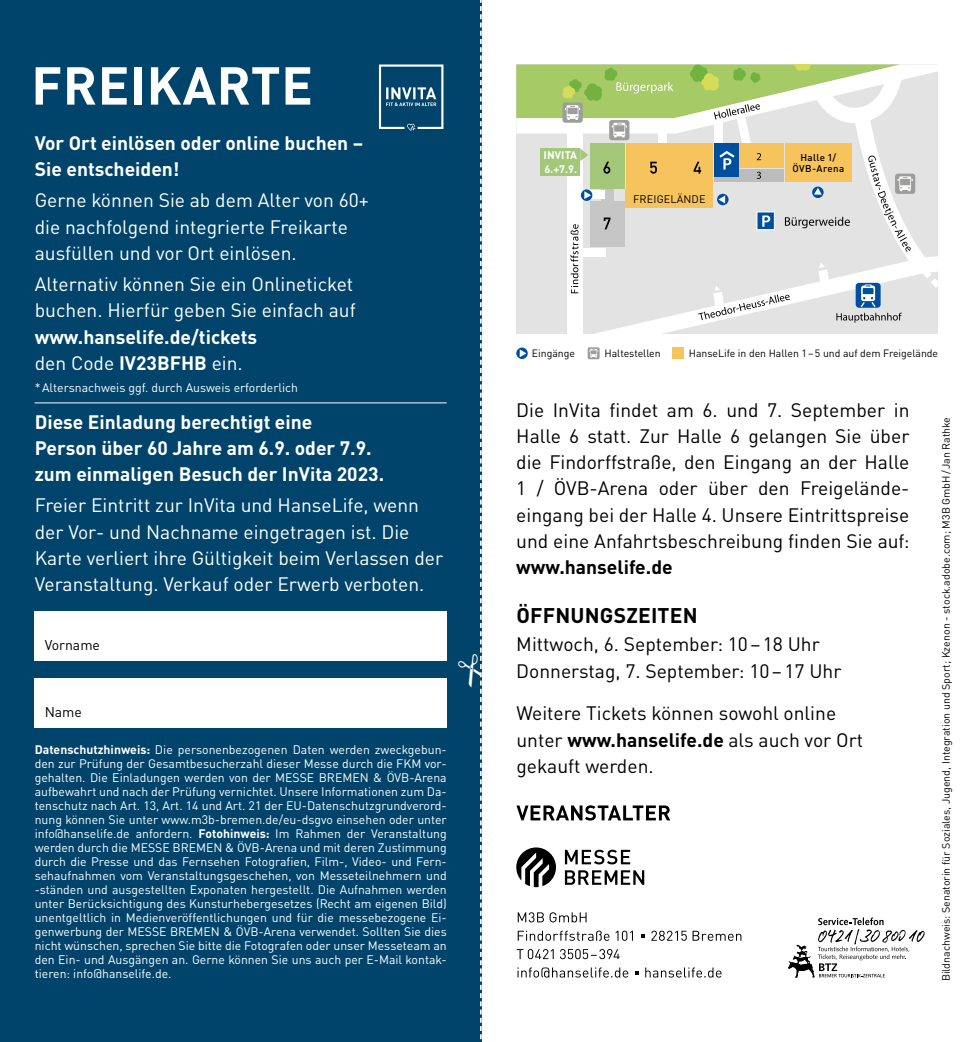
<style>
.page{position:relative;width:973px;height:1042px;background:#fff}
.page>*{position:absolute;margin:0;border:0;box-sizing:border-box;transform-origin:0 0}
.t1{font:700 52.5px "DINOT";letter-spacing:.01em;color:#fff}
.t2{font:700 21px "DINOT";letter-spacing:.01em;color:#000}
.t3{font:19.25px/26.2px "DINOT";color:#000}
.t4{font:19.25px/26.2px "DINOT";color:#fff}
.t5{font:700 19.25px/26.2px "DINOT";color:#fff}
.t6{font:700 19.25px "DINOT";color:#000}
.t7{font:14px "DINOT";color:#000}
.t8{font:12.25px/14px "DINOT";color:#fff;text-align:justify}
.t9{font:700 10.85px/14px "DINOT";letter-spacing:.01em;color:#fff}
.t10{font:10.85px "DINOT";letter-spacing:.01em;color:#000}
.t11{font:10.67px "DINOT";color:#000}
.t12{font:10.5px "DINOT";letter-spacing:-.005em;color:#000}
.t13{font:500 9.8px/10.8px "DINOT";letter-spacing:.03em;color:#000;text-align:center}
.s1{font-weight:400}
.s2{font-weight:700}
</style>
<div class="page">
<div style="left:0;top:0;width:481px;height:1042px;background:#00446b"></div>
<div style="left:35px;top:611px;width:411px;height:49px;background:#fff"></div>
<div style="left:35px;top:678px;width:411px;height:49px;background:#fff"></div>
<hr style="left:35px;top:402px;width:411px;height:1px;background:#fff">
<svg style="left:379px;top:64px;width:64px;height:67px"></svg>
<svg style="left:788px;top:917px;width:136px;height:60px"></svg>
<svg style="left:516px;top:949px;width:103px;height:10px"></svg>
<svg style="left:517px;top:912px;width:69px;height:10px"></svg>
<svg style="left:516px;top:805px;width:154px;height:15px"></svg>
<svg style="left:516px;top:847px;width:128px;height:40px"></svg>
<svg style="left:517px;top:930px;width:224px;height:11px"></svg>
<svg style="left:517px;top:967px;width:204px;height:10px"></svg>
<svg style="left:516px;top:64px;width:422px;height:270px"></svg>
<svg style="left:516px;top:347px;width:11px;height:12px"></svg>
<svg style="left:519px;top:349px;width:7px;height:8px"></svg>
<div style="left:587px;top:347px;width:12px;height:12px;background:#9d9d9c;border-radius:2px"></div>
<svg style="left:589px;top:349px;width:9px;height:9px"></svg>
<div style="left:671px;top:347px;width:12px;height:12px;background:#f6c35d"></div>
<svg style="left:480px;top:0;width:1px;height:1040px"></svg>
<h1 class="t1" style="left:31px;top:51px;width:283px">FREIKARTE</h1>
<h3 class="t5" style="left:35px;top:129px;width:330px">Vor Ort einlösen oder online buchen –<br>Sie entscheiden!</h3>
<h3 class="t4" style="left:35px;top:187px;width:336px">Gerne können Sie ab dem Alter von 60+ die nachfolgend integrierte Freikarte ausfüllen und vor Ort einlösen.</h3>
<h3 class="t4" style="left:35px;top:271px;width:322px">Alternativ können Sie ein Onlineticket buchen. Hierfür geben Sie einfach auf</h3>
<h3 class="t5" style="left:35px;top:323px;width:224px">www.hanselife.de/tickets <span class="s1">den Code</span> IV23BFHB <span class="s1">ein.</span></h3>
<p class="t8" style="left:35px;top:380px;width:265px">*Altersnachweis ggf. durch Ausweis erforderlich</p>
<h3 class="t5" style="left:35px;top:408px;width:351px">Diese Einladung berechtigt eine<br>Person über 60 Jahre am 6.9. oder 7.9. zum einmaligen Besuch der InVita 2023.</h3>
<h3 class="t4" style="left:35px;top:492px;width:410px">Freier Eintritt zur InVita und HanseLife, wenn der Vor- und Nachname eingetragen ist. Die Karte verliert ihre Gültigkeit beim Verlassen der Veranstaltung. Verkauf oder Erwerb verboten.</h3>
<p class="t7" style="left:45px;top:636px;width:57px">Vorname</p>
<p class="t7" style="left:45px;top:703px;width:39px">Name</p>
<p class="t8" style="left:35px;top:742px;width:413px"><span class="s2">Datenschutzhinweis:</span> Die personenbezogenen Daten werden zweckgebun&shy;den zur Prüfung der Gesamtbesucherzahl dieser Messe durch die FKM vor&shy;gehalten. Die Einladungen werden von der MESSE BREMEN &amp; ÖVB-Arena aufbewahrt und nach der Prüfung vernichtet. Unsere Informationen zum Da&shy;tenschutz nach Art. 13, Art. 14 und Art. 21 der EU-Datenschutzgrundverord&shy;nung können Sie unter www.m3b-bremen.de/eu-dsgvo einsehen oder unter info@hanselife.de anfordern. <span class="s2">Fotohinweis:</span> Im Rahmen der Veranstaltung werden durch die MESSE BREMEN &amp; ÖVB-Arena und mit deren Zustimmung durch die Presse und das Fernsehen Fotografien, Film-, Video- und Fern&shy;sehaufnahmen vom Veranstaltungsgeschehen, von Messeteilnehmern und -ständen und ausgestellten Exponaten hergestellt. Die Aufnahmen werden unter Berücksichtigung des Kunsturhebergesetzes (Recht am eigenen Bild) unentgeltlich in Medienveröffentlichungen und für die messebezogene Ei&shy;genwerbung der MESSE BREMEN &amp; ÖVB-Arena verwendet. Sollten Sie dies nicht wünschen, sprechen Sie bitte die Fotografen oder unser Messeteam an den Ein- und Ausgängen an. Gerne können Sie uns auch per E-Mail kontak&shy;tieren: info@hanselife.de.</p>
<p class="t9" style="left:543px;top:148px;width:35px">INVITA<br>6.+7.9.</p>
<p class="t10" style="left:633px;top:192px;width:74px">FREIGELÄNDE</p>
<p class="t13" style="left:792px;top:152px;width:53px">Halle 1/<br>ÖVB-Arena</p>
<p class="t12" style="left:532px;top:347px;width:45px">Eingänge</p>
<p class="t12" style="left:604px;top:347px;width:58px">Haltestellen</p>
<p class="t12" style="left:688px;top:347px;width:251px">HanseLife in den Hallen 1–5 und auf dem Freigelände</p>
<p class="t3" style="left:516px;top:396px;width:394px;text-align:justify">Die InVita findet am 6. und 7. September in Halle 6 statt. Zur Halle 6 gelangen Sie über die Findorffstraße, den Eingang an der Halle 1 / ÖVB-Arena oder über den Freigelände&shy;eingang bei der Halle 4. Unsere Eintrittspreise und eine Anfahrtsbeschreibung finden Sie auf:</p>
<h3 class="t6" style="left:516px;top:555px;width:158px">www.hanselife.de</h3>
<h2 class="t2" style="left:516px;top:601px;width:183px">ÖFFNUNGSZEITEN</h2>
<h3 class="t3" style="left:516px;top:631px;width:326px">Mittwoch, 6. September: 10–18 Uhr<br>Donnerstag, 7. September: 10–17 Uhr</h3>
<h3 class="t3" style="left:516px;top:700px;width:348px">Weitere Tickets können sowohl online unter <span class="s2">www.hanselife.de</span> als auch vor Ort gekauft werden.</h3>
<p class="t11" style="left:939px;top:981px;width:566px;rotate:-90deg">Bildnachweis: Senatorin für Soziales, Jugend, Integration und Sport; Kzenon - stock.adobe.com; M3B GmbH/Jan Rathke</p>
</div>
